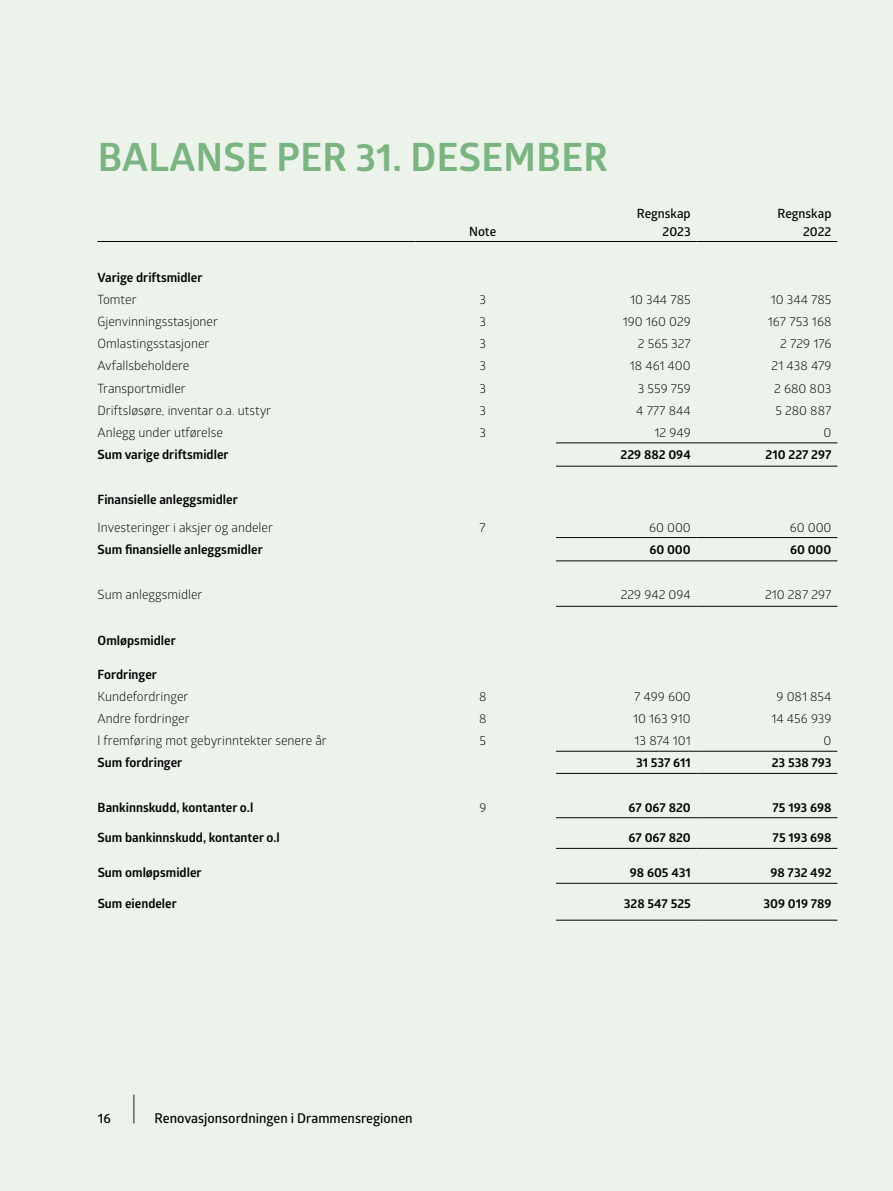
<style>
.page{position:relative;width:893px;height:1191px;background:#ebf3eb}
.page>*{position:absolute;margin:0;border:0;box-sizing:border-box;transform-origin:0 0}
.t1{font:700 39px "Glober";letter-spacing:.01em;color:#7ab481}
.t2{font:600 13.5px "Glober";color:#040503}
.t3{font:12.75px "Glober";color:#040503}
.t4{font:700 12.75px "Glober";color:#040503}
.t5{font:600 12.75px "Glober";color:#040503}
</style>
<div class="page">
<hr style="left:98px;top:241px;width:317px;height:1px;background:#040503">
<hr style="left:415px;top:241px;width:141px;height:1px;background:#040503">
<hr style="left:556px;top:241px;width:141px;height:1px;background:#040503">
<hr style="left:697px;top:241px;width:140px;height:1px;background:#040503">
<hr style="left:556px;top:442px;width:141px;height:1px;background:#040503">
<hr style="left:697px;top:442px;width:140px;height:1px;background:#040503">
<hr style="left:556px;top:466px;width:141px;height:1px;background:#040503">
<hr style="left:697px;top:466px;width:140px;height:1px;background:#040503">
<hr style="left:556px;top:537px;width:141px;height:1px;background:#040503">
<hr style="left:697px;top:537px;width:140px;height:1px;background:#040503">
<hr style="left:556px;top:560px;width:141px;height:1px;background:#040503">
<hr style="left:697px;top:560px;width:140px;height:1px;background:#040503">
<hr style="left:556px;top:606px;width:141px;height:1px;background:#040503">
<hr style="left:697px;top:606px;width:140px;height:1px;background:#040503">
<hr style="left:556px;top:751px;width:141px;height:1px;background:#040503">
<hr style="left:697px;top:751px;width:140px;height:1px;background:#040503">
<hr style="left:556px;top:773px;width:141px;height:1px;background:#040503">
<hr style="left:697px;top:773px;width:140px;height:1px;background:#040503">
<hr style="left:556px;top:817px;width:141px;height:1px;background:#040503">
<hr style="left:697px;top:817px;width:140px;height:1px;background:#040503">
<hr style="left:556px;top:848px;width:141px;height:1px;background:#040503">
<hr style="left:697px;top:848px;width:140px;height:1px;background:#040503">
<hr style="left:556px;top:883px;width:141px;height:1px;background:#040503">
<hr style="left:697px;top:883px;width:140px;height:1px;background:#040503">
<hr style="left:556px;top:920px;width:141px;height:1px;background:#040503">
<hr style="left:697px;top:920px;width:140px;height:1px;background:#040503">
<svg style="left:134px;top:1094px;width:1px;height:29px"></svg>
<h1 class="t1" style="left:98px;top:129px;width:512px">BALANSE PER 31. DESEMBER</h1>
<p class="t5" style="left:637px;top:204px;width:55px">Regnskap</p>
<p class="t5" style="left:777px;top:204px;width:55px">Regnskap</p>
<p class="t5" style="left:469px;top:222px;width:28px">Note</p>
<p class="t5" style="left:663px;top:222px;width:30px">2023</p>
<p class="t5" style="left:803px;top:222px;width:30px">2022</p>
<p class="t4" style="left:98px;top:268px;width:106px">Varige driftsmidler</p>
<p class="t3" style="left:98px;top:291px;width:41px">Tomter</p>
<p class="t3" style="left:479px;top:291px;width:8px">3</p>
<p class="t3" style="left:630px;top:291px;width:62px">10 344 785</p>
<p class="t3" style="left:771px;top:291px;width:62px">10 344 785</p>
<p class="t3" style="left:98px;top:313px;width:122px">Gjenvinningsstasjoner</p>
<p class="t3" style="left:479px;top:313px;width:8px">3</p>
<p class="t3" style="left:623px;top:313px;width:69px">190 160 029</p>
<p class="t3" style="left:768px;top:313px;width:65px">167 753 168</p>
<p class="t3" style="left:98px;top:335px;width:113px">Omlastingsstasjoner</p>
<p class="t3" style="left:479px;top:335px;width:8px">3</p>
<p class="t3" style="left:638px;top:335px;width:54px">2 565 327</p>
<p class="t3" style="left:780px;top:335px;width:53px">2 729 176</p>
<p class="t3" style="left:98px;top:357px;width:93px">Avfallsbeholdere</p>
<p class="t3" style="left:479px;top:357px;width:8px">3</p>
<p class="t3" style="left:630px;top:357px;width:63px">18 461 400</p>
<p class="t3" style="left:772px;top:357px;width:61px">21 438 479</p>
<p class="t3" style="left:98px;top:379px;width:90px">Transportmidler</p>
<p class="t3" style="left:479px;top:379px;width:8px">3</p>
<p class="t3" style="left:638px;top:379px;width:55px">3 559 759</p>
<p class="t3" style="left:774px;top:379px;width:59px">2 680 803</p>
<p class="t3" style="left:98px;top:401px;width:175px">Driftsløsøre, inventar o.a. utstyr</p>
<p class="t3" style="left:479px;top:401px;width:8px">3</p>
<p class="t3" style="left:636px;top:401px;width:56px">4 777 844</p>
<p class="t3" style="left:775px;top:401px;width:58px">5 280 887</p>
<p class="t3" style="left:98px;top:424px;width:127px">Anlegg under utførelse</p>
<p class="t3" style="left:479px;top:424px;width:8px">3</p>
<p class="t3" style="left:654px;top:424px;width:38px">12 949</p>
<p class="t3" style="left:823px;top:424px;width:9px">0</p>
<p class="t4" style="left:98px;top:445px;width:133px">Sum varige driftsmidler</p>
<p class="t4" style="left:621px;top:445px;width:72px">229 882 094</p>
<p class="t4" style="left:766px;top:445px;width:67px">210 227 297</p>
<p class="t4" style="left:98px;top:491px;width:142px">Finansielle anleggsmidler</p>
<p class="t3" style="left:98px;top:518px;width:177px">Investeringer i aksjer og andeler</p>
<p class="t3" style="left:480px;top:518px;width:8px">7</p>
<p class="t3" style="left:649px;top:518px;width:43px">60 000</p>
<p class="t3" style="left:790px;top:518px;width:43px">60 000</p>
<p class="t4" style="left:98px;top:540px;width:167px">Sum finansielle anleggsmidler</p>
<p class="t4" style="left:649px;top:540px;width:43px">60 000</p>
<p class="t4" style="left:790px;top:540px;width:43px">60 000</p>
<p class="t3" style="left:98px;top:586px;width:107px">Sum anleggsmidler</p>
<p class="t3" style="left:621px;top:586px;width:72px">229 942 094</p>
<p class="t3" style="left:765px;top:586px;width:68px">210 287 297</p>
<p class="t4" style="left:98px;top:631px;width:80px">Omløpsmidler</p>
<p class="t4" style="left:98px;top:665px;width:61px">Fordringer</p>
<p class="t3" style="left:98px;top:687px;width:92px">Kundefordringer</p>
<p class="t3" style="left:479px;top:687px;width:9px">8</p>
<p class="t3" style="left:634px;top:687px;width:58px">7 499 600</p>
<p class="t3" style="left:776px;top:687px;width:57px">9 081 854</p>
<p class="t3" style="left:98px;top:710px;width:94px">Andre fordringer</p>
<p class="t3" style="left:479px;top:710px;width:9px">8</p>
<p class="t3" style="left:633px;top:710px;width:59px">10 163 910</p>
<p class="t3" style="left:771px;top:710px;width:62px">14 456 939</p>
<p class="t3" style="left:98px;top:732px;width:231px">l fremføring mot gebyrinntekter senere år</p>
<p class="t3" style="left:480px;top:732px;width:8px">5</p>
<p class="t3" style="left:635px;top:732px;width:58px">13 874 101</p>
<p class="t3" style="left:824px;top:732px;width:9px">0</p>
<p class="t4" style="left:98px;top:753px;width:86px">Sum fordringer</p>
<p class="t4" style="left:636px;top:753px;width:56px">31 537 611</p>
<p class="t4" style="left:772px;top:753px;width:61px">23 538 793</p>
<p class="t4" style="left:98px;top:798px;width:157px">Bankinnskudd, kontanter o.l</p>
<p class="t3" style="left:479px;top:798px;width:9px">9</p>
<p class="t4" style="left:629px;top:798px;width:64px">67 067 820</p>
<p class="t4" style="left:773px;top:798px;width:60px">75 193 698</p>
<p class="t4" style="left:98px;top:828px;width:184px">Sum bankinnskudd, kontanter o.l</p>
<p class="t4" style="left:629px;top:828px;width:64px">67 067 820</p>
<p class="t4" style="left:773px;top:828px;width:60px">75 193 698</p>
<p class="t4" style="left:98px;top:863px;width:105px">Sum omløpsmidler</p>
<p class="t4" style="left:630px;top:863px;width:63px">98 605 431</p>
<p class="t4" style="left:770px;top:863px;width:63px">98 732 492</p>
<p class="t4" style="left:98px;top:894px;width:81px">Sum eiendeler</p>
<p class="t4" style="left:624px;top:894px;width:69px">328 547 525</p>
<p class="t4" style="left:763px;top:894px;width:70px">309 019 789</p>
<p class="t2" style="left:98px;top:1109px;width:15px">16</p>
<p class="t2" style="left:155px;top:1109px;width:260px">Renovasjonsordningen i Drammensregionen</p>
</div>
